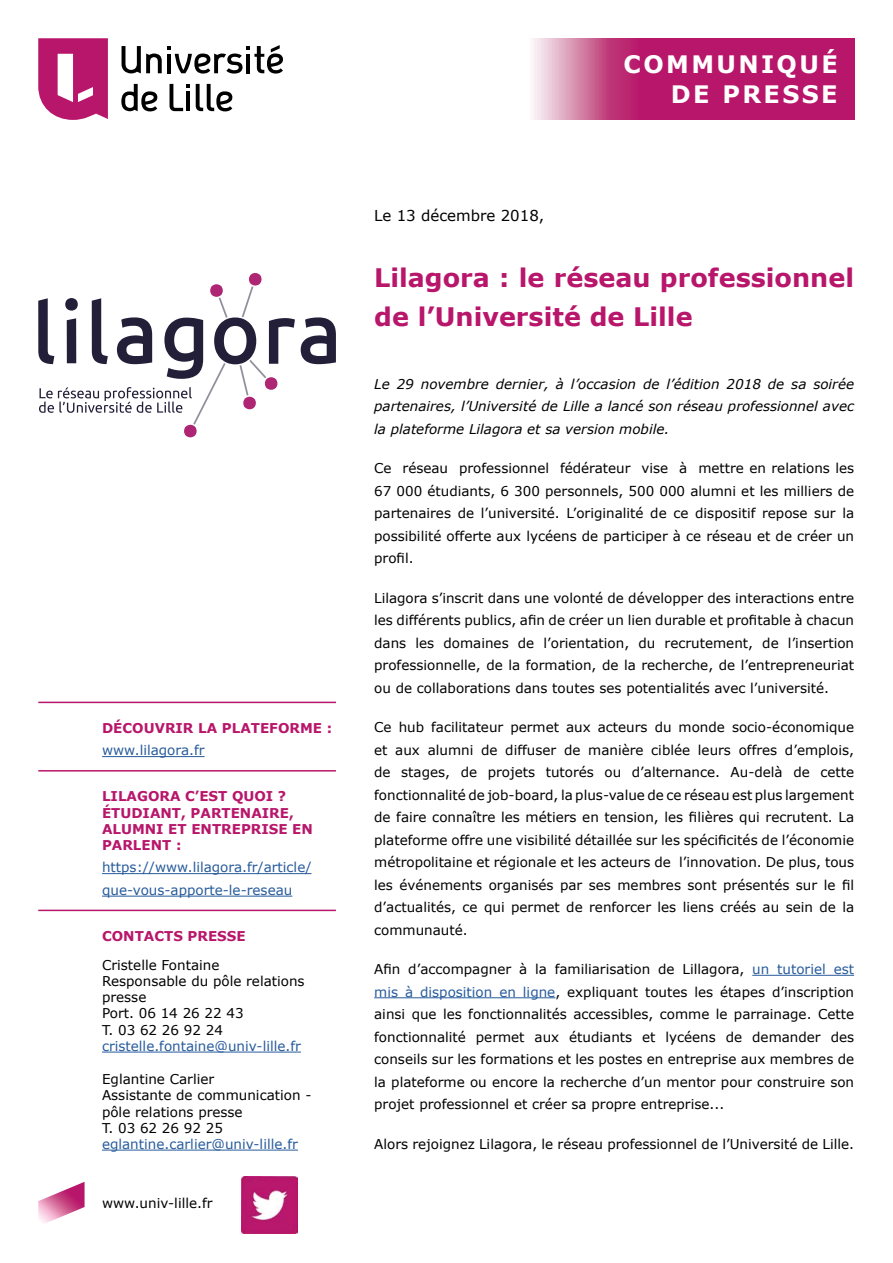
<style>
.page{position:relative;width:893px;height:1263px;background:#fff}
.page>*{position:absolute;margin:0;border:0;box-sizing:border-box;transform-origin:0 0}
.t1{font:700 25.5px/39.6px "Verdana";color:#b8166b}
.t2{font:700 24px/30px "Verdana";letter-spacing:.1em;color:#fff;text-align:right}
.t3{font:15px "Verdana";color:#000}
.t4{font:13.5px/22.5px "Verdana";color:#000;text-align:justify}
.t5{font:italic 13.5px/22.5px "Verdana";color:#000;text-align:justify}
.t6{font:13.5px/22.5px "Verdana";color:#275b9b}
.t7{font:700 13.5px/16.2px "Verdana";color:#b8166b}
.s1{color:#275b9b}
</style>
<div class="page">
<svg style="left:301px;top:317px;width:35px;height:47px"></svg>
<svg style="left:38px;top:273px;width:257px;height:164px"></svg>
<svg style="left:38px;top:38px;width:70px;height:82px"></svg>
<svg style="left:121px;top:84px;width:37px;height:27px"></svg>
<svg style="left:170px;top:84px;width:20px;height:27px"></svg>
<svg style="left:196px;top:84px;width:37px;height:27px"></svg>
<svg style="left:122px;top:45px;width:161px;height:29px"></svg>
<svg style="left:38px;top:1182px;width:47px;height:41px"></svg>
<svg style="left:533px;top:38px;width:322px;height:82px;background:#c0377d"></svg>
<hr style="left:752px;top:975px;width:102px;height:1px;background:#275b9b">
<hr style="left:374px;top:997px;width:181px;height:1px;background:#275b9b">
<hr style="left:38px;top:770px;width:298px;height:1px;background:#b8166b">
<hr style="left:102px;top:873px;width:209px;height:1px;background:#275b9b">
<hr style="left:102px;top:896px;width:190px;height:1px;background:#275b9b">
<hr style="left:38px;top:910px;width:298px;height:1px;background:#b8166b">
<hr style="left:102px;top:1052px;width:199px;height:1px;background:#275b9b">
<hr style="left:102px;top:1150px;width:196px;height:1px;background:#275b9b">
<img style="left:241px;top:1177px;width:57px;height:56px">
<hr style="left:38px;top:702px;width:298px;height:1px;background:#b8166b">
<hr style="left:102px;top:756px;width:103px;height:1px;background:#275b9b">
<p class="t7" style="left:102px;top:720px;width:232px">DÉCOUVRIR LA PLATEFORME :</p>
<p class="t6" style="left:102px;top:739px;width:104px">www.lilagora.fr</p>
<p class="t7" style="left:102px;top:788px;width:212px">LILAGORA C’EST QUOI ?<br>ÉTUDIANT, PARTENAIRE,<br>ALUMNI ET ENTREPRISE EN<br>PARLENT :</p>
<p class="t6" style="left:102px;top:856px;width:211px">https://www.lilagora.fr/article/ que-vous-apporte-le-reseau</p>
<p class="t7" style="left:102px;top:928px;width:145px">CONTACTS PRESSE</p>
<p class="t4" style="left:102px;top:957px;width:204px;line-height:16.2px;text-align:left">Cristelle Fontaine<br>Responsable du pôle relations presse<br>Port. 06 14 26 22 43<br>T. 03 62 26 92 24</p>
<p class="t6" style="left:102px;top:1034px;width:200px">cristelle.fontaine@univ-lille.fr</p>
<p class="t4" style="left:102px;top:1071px;width:211px;line-height:16.2px;text-align:left">Eglantine Carlier<br>Assistante de communication - pôle relations presse<br>T. 03 62 26 92 25</p>
<p class="t6" style="left:102px;top:1132px;width:197px">eglantine.carlier@univ-lille.fr</p>
<p class="t4" style="left:102px;top:1191px;width:112px">www.univ-lille.fr</p>
<p class="t3" style="left:374px;top:205px;width:172px">Le 13 décembre 2018,</p>
<h2 class="t2" style="left:624px;top:49px;width:216px">COMMUNIQUÉ<br>DE PRESSE</h2>
<h1 class="t1" style="left:374px;top:257px;width:481px">Lilagora : le réseau professionnel de l’Université de Lille</h1>
<p class="t5" style="left:374px;top:372px;width:481px">Le 29 novembre dernier, à l’occasion de l’édition 2018 de sa soirée partenaires, l’Université de Lille a lancé son réseau professionnel avec la plateforme Lilagora et sa version mobile.</p>
<p class="t4" style="left:374px;top:457px;width:481px">Ce réseau professionnel fédérateur vise à mettre en relations les 67 000 étudiants, 6 300 personnels, 500 000 alumni et les milliers de partenaires de l’université. L’originalité de ce dispositif repose sur la possibilité offerte aux lycéens de participer à ce réseau et de créer un profil.</p>
<p class="t4" style="left:374px;top:586px;width:481px">Lilagora s’inscrit dans une volonté de développer des interactions entre les différents publics, afin de créer un lien durable et profitable à chacun dans les domaines de l’orientation, du recrutement, de l’insertion professionnelle, de la formation, de la recherche, de l’entrepreneuriat ou de collaborations dans toutes ses potentialités avec l’université.</p>
<p class="t4" style="left:374px;top:716px;width:481px">Ce hub facilitateur permet aux acteurs du monde socio-économique et aux alumni de diffuser de manière ciblée leurs offres d’emplois, de stages, de projets tutorés ou d’alternance. Au-delà de cette fonctionnalité de job-board, la plus-value de ce réseau est plus largement de faire connaître les métiers en tension, les filières qui recrutent. La plateforme offre une visibilité détaillée sur les spécificités de l’économie métropolitaine et régionale et les acteurs de l’innovation. De plus, tous les événements organisés par ses membres sont présentés sur le fil d’actualités, ce qui permet de renforcer les liens créés au sein de la communauté.</p>
<p class="t4" style="left:374px;top:958px;width:481px">Afin d’accompagner à la familiarisation de Lillagora, <span class="s1">un tutoriel est mis à disposition en ligne</span>, expliquant toutes les étapes d’inscription ainsi que les fonctionnalités accessibles, comme le parrainage. Cette fonctionnalité permet aux étudiants et lycéens de demander des conseils sur les formations et les postes en entreprise aux membres de la plateforme ou encore la recherche d’un mentor pour construire son projet professionnel et créer sa propre entreprise...</p>
<p class="t4" style="left:374px;top:1132px;width:481px">Alors rejoignez Lilagora, le réseau professionnel de l’Université de Lille.</p>
</div>
